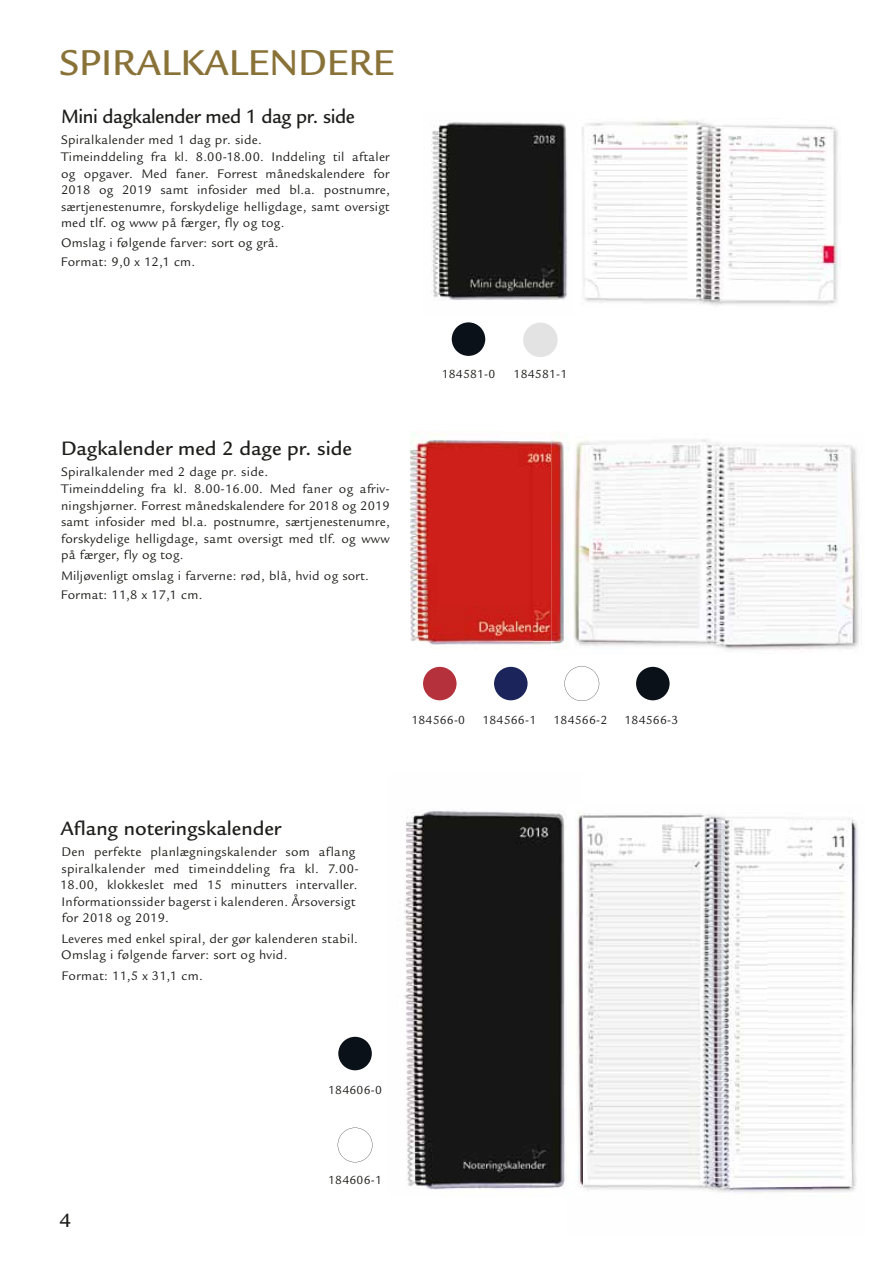
<style>
.page{position:relative;width:893px;height:1263px;background:#fff}
.page>*{position:absolute;margin:0;border:0;box-sizing:border-box;transform-origin:0 0}
.t1{font:500 39px "Legacy Sans";color:#897237}
.t2{font:500 21px "Legacy Sans";color:#1d1d1b}
.t3{font:500 21px "Legacy Sans";letter-spacing:-.02em;color:#1d1d1b;scale:.95 1}
.t4{font:13.5px/16.6px "Legacy Sans";letter-spacing:.02em;color:#1d1d1b}
.t5{font:12.75px "Legacy Sans";letter-spacing:.02em;color:#1d1d1b}
</style>
<div class="page">
<img style="left:582px;top:120px;width:258px;height:186px">
<img style="left:431px;top:120px;width:136px;height:180px">
<img style="left:573px;top:439px;width:286px;height:212px">
<img style="left:582px;top:813px;width:276px;height:380px">
<img style="left:411px;top:432px;width:141px;height:213px">
<img style="left:551px;top:433px;width:18px;height:216px">
<img style="left:404px;top:809px;width:161px;height:123px">
<img style="left:404px;top:932px;width:163px;height:258px">
<img style="left:577px;top:812px;width:5px;height:376px">
<svg style="left:494px;top:666px;width:34px;height:35px"></svg>
<svg style="left:423px;top:666px;width:34px;height:35px"></svg>
<svg style="left:636px;top:666px;width:34px;height:35px"></svg>
<svg style="left:451px;top:322px;width:35px;height:34px"></svg>
<svg style="left:338px;top:1036px;width:34px;height:35px"></svg>
<div style="left:523px;top:323px;width:35px;height:34px;background:#e3e3e3;border-radius:50%"></div>
<svg style="left:564px;top:666px;width:35px;height:35px"></svg>
<svg style="left:338px;top:1127px;width:34px;height:35px"></svg>
<h1 class="t1" style="left:60px;top:41px;width:336px">SPIRALKALENDERE</h1>
<h2 class="t3" style="left:61px;top:105px;width:311px">Mini dagkalender med 1 dag pr. side</h2>
<p class="t4" style="left:61px;top:131px;width:330px">Spiralkalender med 1 dag pr. side.<br>Timeinddeling fra kl. 8.00-18.00. Inddeling til aftaler og opgaver. Med faner. Forrest månedskalendere for 2018 og 2019 samt infosider med bl.a. postnumre, særtjenestenumre, forskydelige helligdage, samt oversigt med tlf. og www på færger, fly og tog.</p>
<p class="t4" style="left:61px;top:233px;width:219px;line-height:19.2px">Omslag i følgende farver: sort og grå.<br>Format: 9,0 x 12,1 cm.</p>
<h2 class="t2" style="left:61px;top:436px;width:292px">Dagkalender med 2 dage pr. side</h2>
<p class="t4" style="left:61px;top:463px;width:330px">Spiralkalender med 2 dage pr. side.<br>Timeinddeling fra kl. 8.00-16.00. Med faner og afriv&shy;ningshjørner. Forrest månedskalendere for 2018 og 2019 samt infosider med bl.a. postnumre, særtjenestenumre, forskydelige helligdage, samt oversigt med tlf. og www på færger, fly og tog.</p>
<p class="t4" style="left:61px;top:566px;width:309px;line-height:19.2px">Miljøvenligt omslag i farverne: rød, blå, hvid og sort.<br>Format: 11,8 x 17,1 cm.</p>
<p class="t5" style="left:442px;top:367px;width:55px">184581-0</p>
<p class="t5" style="left:514px;top:367px;width:55px">184581-1</p>
<h2 class="t2" style="left:60px;top:817px;width:222px">Aflang noteringskalender</h2>
<p class="t4" style="left:60px;top:844px;width:300px">Den perfekte planlægningskalender som aflang spiralkalender med timeinddeling fra kl. 7.00- 18.00, klokkeslet med 15 minutters intervaller.<br>Informationssider bagerst i kalenderen. Årsoversigt for 2018 og 2019.</p>
<p class="t4" style="left:61px;top:930px;width:298px">Leveres med enkel spiral, der gør kalen deren stabil.<br>Omslag i følgende farver: sort og hvid.</p>
<p class="t4" style="left:62px;top:968px;width:142px">Format: 11,5 x 31,1 cm.</p>
<p class="t5" style="left:411px;top:712px;width:55px">184566-0</p>
<p class="t5" style="left:482px;top:712px;width:55px">184566-1</p>
<p class="t5" style="left:553px;top:712px;width:55px">184566-2</p>
<p class="t5" style="left:624px;top:712px;width:55px">184566-3</p>
<h2 class="t2" style="left:60px;top:1209px;width:13px">4</h2>
<p class="t5" style="left:328px;top:1082px;width:55px">184606-0</p>
<p class="t5" style="left:328px;top:1173px;width:55px">184606-1</p>
</div>
